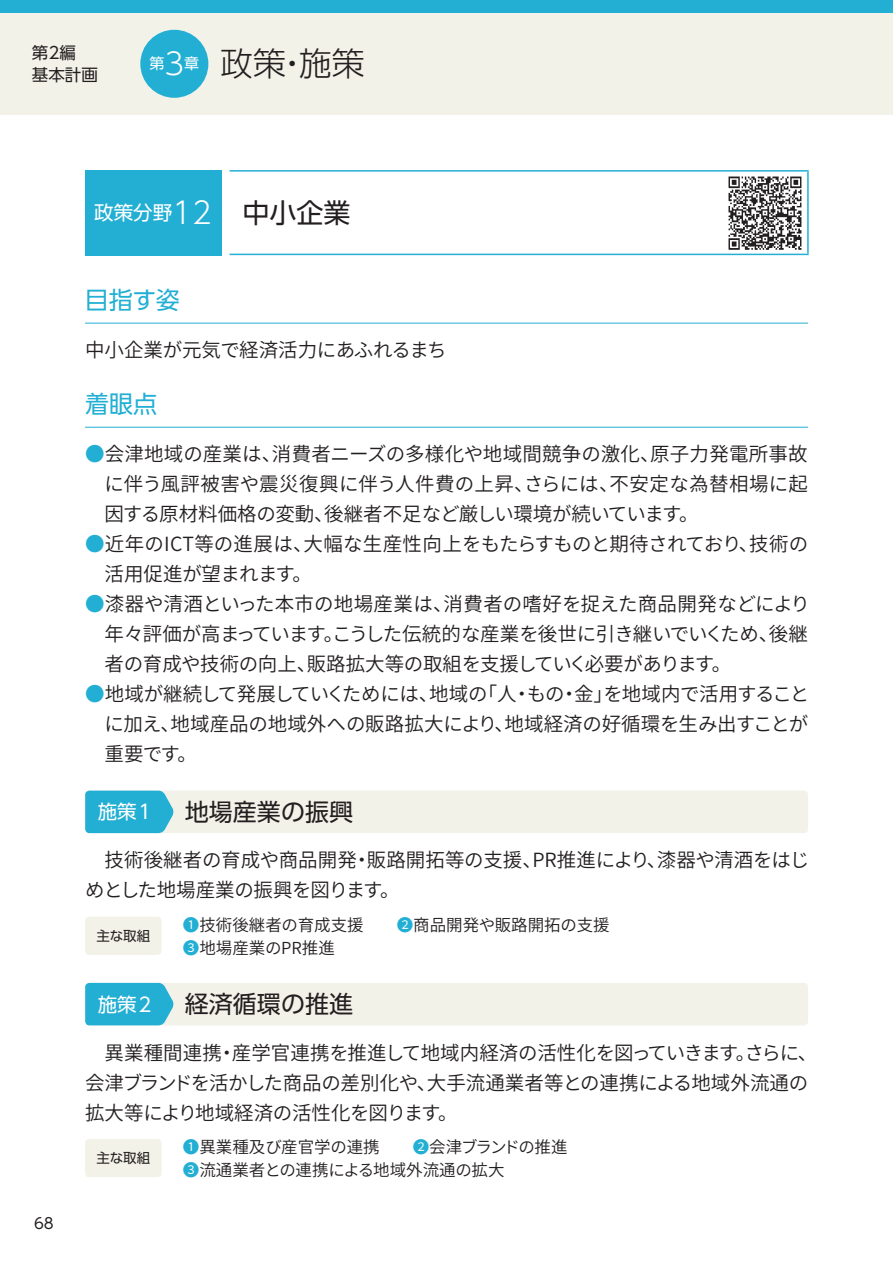
<style>
.page{position:relative;width:893px;height:1263px;background:#fff}
.page>*{position:absolute;margin:0;border:0;box-sizing:border-box;transform-origin:0 0}
.t1{font:300 33px "UD Shin Go Pro";color:#231f20}
.t2{font:27px "UD Shin Go Pro";color:#231f20}
.t3{font:24px "UD Shin Go Pro";color:#231f20}
.t4{font:24px "UD Shin Go Pro";letter-spacing:-.005em;color:#23afd4}
.t5{font:600 19.5px/30px "Noto Sans CJ Kjp";letter-spacing:-.01em;color:#231f20;text-align:justify}
.t6{font:19.5px "UD Shin Go Pro";color:#fff}
.t7{font:600 16.5px/22.5px "Noto Sans CJ Kjp";color:#231f20}
.t8{font:16.5px/22.5px "UD Shin Go Pro";color:#231f20}
.t9{font:15px "UD Shin Go Pro";color:#231f20}
.t10{font:13.5px "UD Shin Go Pro";letter-spacing:-.005em;color:#231f20}
.s1{font-size:30px;color:#fff}
.s2{font-weight:300;font-size:30px}
.s3{color:#23afd4}
</style>
<div class="page">
<img style="left:723px;top:176px;width:84px;height:78px">
<div style="left:0;top:0;width:893px;height:115px;background:#f2f2e9"></div>
<div style="left:0;top:0;width:893px;height:13px;background:#23afd4"></div>
<div style="left:140px;top:30px;width:68px;height:68px;background:#23afd4;border-radius:50%"></div>
<hr style="left:85px;top:323px;width:723px;height:1px;background:#23afd4">
<div style="left:85px;top:170px;width:136px;height:85px;background:#23afd4"></div>
<div style="left:85px;top:791px;width:723px;height:42px;background:#f2f2e9;border-radius:4px"></div>
<svg style="left:85px;top:791px;width:89px;height:42px;background:#30b3d5"></svg>
<div style="left:85px;top:917px;width:77px;height:38px;background:#f2f2e9;border-radius:4px"></div>
<div style="left:85px;top:983px;width:723px;height:42px;background:#f2f2e9;border-radius:4px"></div>
<svg style="left:85px;top:983px;width:89px;height:42px;background:#30b3d5"></svg>
<div style="left:85px;top:1139px;width:77px;height:38px;background:#f2f2e9;border-radius:4px"></div>
<hr style="left:230px;top:170px;width:579px;height:2px;background:#23afd4">
<hr style="left:807px;top:172px;width:2px;height:82px;background:#23afd4">
<hr style="left:230px;top:254px;width:579px;height:1px;background:#23afd4">
<hr style="left:85px;top:427px;width:723px;height:1px;background:#23afd4">
<p class="t8" style="left:32px;top:41px;width:67px">第２編<br>基本計画</p>
<h1 class="t1" style="left:149px;top:37px;width:217px"><sup>第</sup><span class="s1">3</span><sup>章</sup> 政策・施策</h1>
<p class="t6" style="left:94px;top:197px;width:119px">政策分野<span class="s2">12</span></p>
<p class="t4" style="left:85px;top:281px;width:97px">目指す姿</p>
<h2 class="t2" style="left:242px;top:191px;width:109px">中小企業</h2>
<p class="t5" style="left:85px;top:335px;width:363px">中小企業が元気で経済活力にあふれるまち</p>
<p class="t4" style="left:85px;top:385px;width:73px">着眼点</p>
<p class="t5" style="left:104px;top:439px;width:705px;text-indent:-19px"><span class="s3">●</span>会津地域の産業は、消費者ニーズの多様化や地域間競争の激化、原子力発電所事故に伴う風評被害や震災復興に伴う人件費の上昇、さらには、不安定な為替相場に起因する原材料価格の変動、後継者不足など厳しい環境が続いています。</p>
<p class="t5" style="left:105px;top:529px;width:705px;text-indent:-20px"><span class="s3">●</span>近年のICT等の進展は、大幅な生産性向上をもたらすものと期待されており、技術の活用促進が望まれます。</p>
<p class="t5" style="left:105px;top:589px;width:707px;text-indent:-20px"><span class="s3">●</span>漆器や清酒といった本市の地場産業は、消費者の嗜好を捉えた商品開発などにより年々評価が高まっています。こうした伝統的な産業を後世に引き継いでいくため、後継者の育成や技術の向上、販路拡大等の取組を支援していく必要があります。</p>
<p class="t5" style="left:104px;top:679px;width:707px;text-indent:-19px"><span class="s3">●</span>地域が継続して発展していくためには、地域の「人・もの・金」を地域内で活用することに加え、地域産品の地域外への販路拡大により、地域経済の好循環を生み出すことが重要です。</p>
<p class="t6" style="left:98px;top:796px;width:55px">施策1</p>
<p class="t3" style="left:185px;top:792px;width:170px">地場産業の振興</p>
<p class="t5" style="left:85px;top:845px;width:726px">　技術後継者の育成や商品開発・販路開拓等の支援、PR推進により、漆器や清酒をはじめとした地場産業の振興を図ります。</p>
<p class="t10" style="left:96px;top:925px;width:55px">主な取組</p>
<p class="t7" style="left:183px;top:914px;width:428px"><span class="s3">❶</span>技術後継者の育成支援　　<span class="s3">❷</span>商品開発や販路開拓の支援<br><span class="s3">❸</span>地場産業のPR推進</p>
<p class="t6" style="left:98px;top:988px;width:55px">施策2</p>
<p class="t3" style="left:185px;top:985px;width:170px">経済循環の推進</p>
<p class="t5" style="left:85px;top:1038px;width:734px;text-align:left">　異業種間連携・産学官連携を推進して地域内経済の活性化を図っていきます。さらに、会津ブランドを活かした商品の差別化や、大手流通業者等との連携による地域外流通の拡大等により地域経済の活性化を図ります。</p>
<p class="t9" style="left:34px;top:1211px;width:21px">68</p>
<p class="t10" style="left:96px;top:1147px;width:55px">主な取組</p>
<p class="t7" style="left:183px;top:1136px;width:386px"><span class="s3">❶</span>異業種及び産官学の連携　　<span class="s3">❷</span>会津ブランドの推進<br><span class="s3">❸</span>流通業者との連携による地域外流通の拡大</p>
</div>
